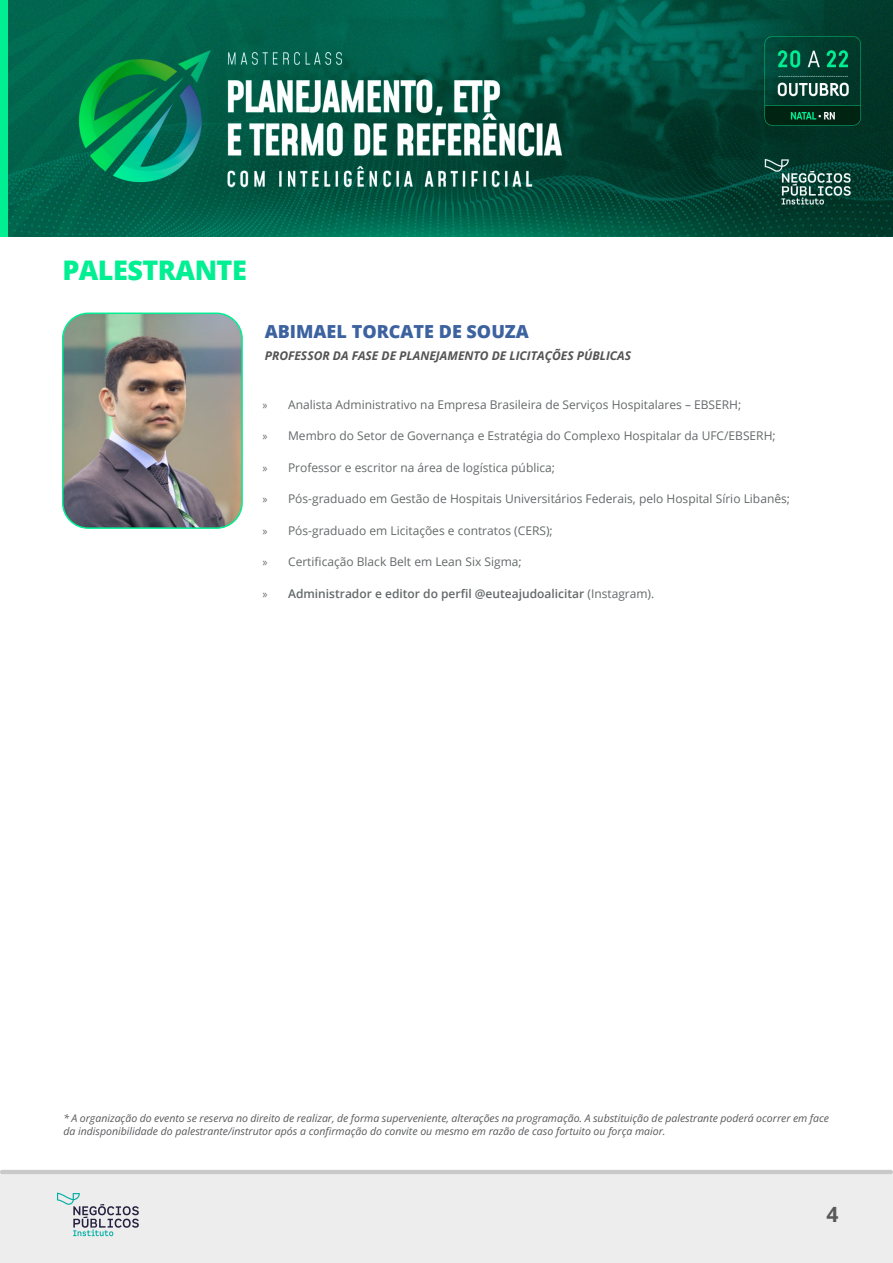
<style>
.page{position:relative;width:893px;height:1263px;background:#fff}
.page>*{position:absolute;margin:0;border:0;box-sizing:border-box;transform-origin:0 0}
.t1{font:800 27px "Open Sans";letter-spacing:-.02em;color:#00ef92}
.t2{font:700 21px "Open Sans";color:#57585a}
.titulo-curso{font:800 18px "Open Sans";color:#3c62a0}
.t3{font:12px "Open Sans";color:#646969}
.t4{font:600 12px "Open Sans";color:#646969}
.titulo-curso-2{font:italic 700 12px "Open Sans";color:#545454}
.t5{font:italic 10.5px/12.6px "Open Sans";color:#57585a}
.s1{font-family:"Myriad Pro"}
.s2{font-family:"Myriad Pro";font-weight:400}
.s3{font-weight:400}
</style>
<div class="page">
<div style="left:0;top:1174px;width:893px;height:89px;background:#ededed"></div>
<hr style="left:0;top:1170px;width:893px;height:4px;background:#c9c9c9;border-radius:2px">
<svg style="left:57px;top:1193px;width:82px;height:43px"></svg>
<img style="left:0;top:0;width:893px;height:236px">
<img style="left:63px;top:313px;width:179px;height:213px">
<div style="left:62px;top:313px;width:181px;height:216px;border:2px solid #00ef92;border-radius:26px"></div>
<p class="t1" style="left:62px;top:250px;width:186px">PALESTRANTE</p>
<p class="titulo-curso" style="left:265px;top:317px;width:266px">ABIMAEL TORCATE DE SOUZA</p>
<p class="titulo-curso-2" style="left:265px;top:347px;width:368px">PROFESSOR DA FASE DE PLANEJAMENTO DE LICITAÇÕES PÚBLICAS</p>
<p class="t3" style="left:263px;top:396px;width:480px"><span class="s1">»</span> Analista Administrativo na Empresa Brasileira de Serviços Hospitalares – EBSERH;</p>
<p class="t3" style="left:263px;top:428px;width:515px"><span class="s1">»</span> Membro do Setor de Governança e Estratégia do Complexo Hospitalar da UFC/EBSERH;</p>
<p class="t3" style="left:263px;top:459px;width:294px"><span class="s1">»</span> Professor e escritor na área de logística pública;</p>
<p class="t3" style="left:263px;top:491px;width:529px"><span class="s1">»</span> Pós-graduado em Gestão de Hospitais Universitários Federais, pelo Hospital Sírio Libanês;</p>
<p class="t3" style="left:263px;top:522px;width:292px"><span class="s1">»</span> Pós-graduado em Licitações e contratos (CERS);</p>
<p class="t3" style="left:263px;top:554px;width:261px"><span class="s1">»</span> Certificação Black Belt em Lean Six Sigma;</p>
<p class="t4" style="left:263px;top:585px;width:393px"><span class="s2">»</span> Administrador e editor do perfil @euteajudoalicitar <span class="s3">(Instagram).</span></p>
<p class="t5" style="left:63px;top:1112px;width:767px">* A organização do evento se reserva no direito de realizar, de forma superveniente, alterações na programação. A substituição de palestrante poderá ocorrer em face da indisponibilidade do palestrante/instrutor após a confirmação do convite ou mesmo em razão de caso fortuito ou força maior.</p>
<h2 class="t2" style="left:826px;top:1199px;width:14px">4</h2>
</div>
